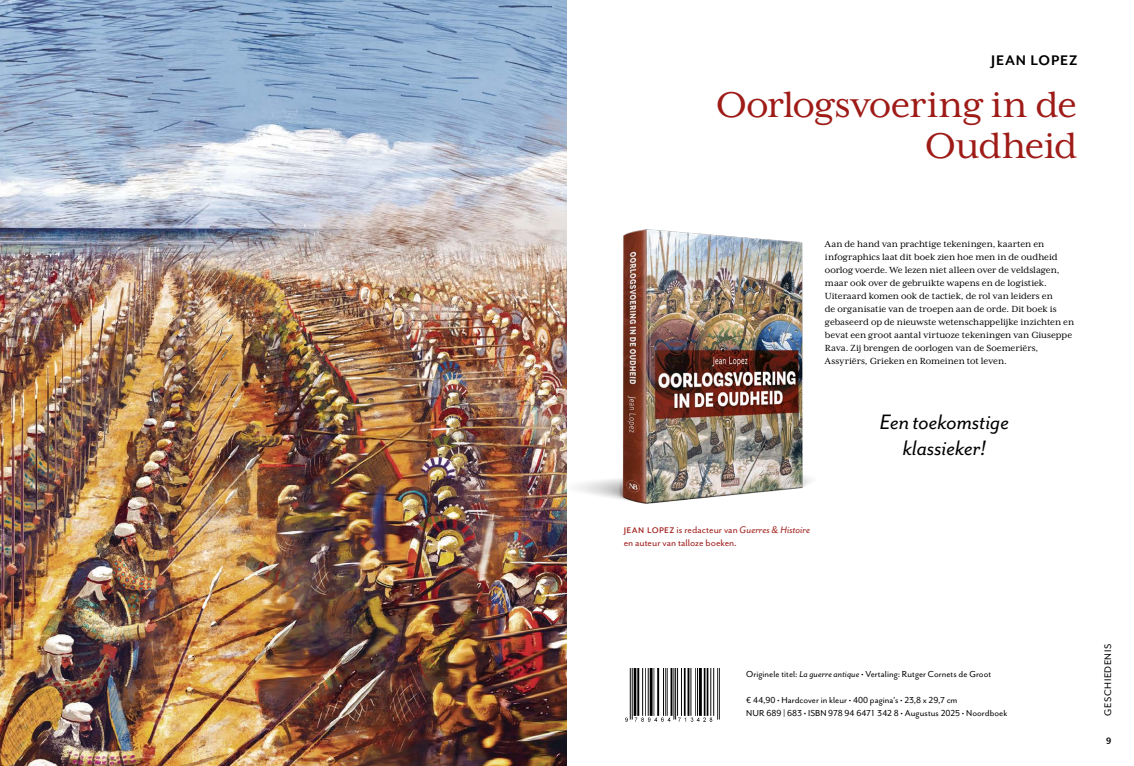
<style>
.page{position:relative;width:1134px;height:766px;background:#fff}
.page>*{position:absolute;margin:0;border:0;box-sizing:border-box;transform-origin:0 0}
.t1{font:41px/41px "Mrs Eaves XL Serif OT";letter-spacing:-.015em;color:#9f1b17;text-align:right}
.t2{font:italic 24px/26px "Mr Eaves San OT";letter-spacing:-.005em;color:#000;text-align:center}
.t3{font:700 16px "Mr Eaves Mod OT";letter-spacing:.055em;color:#000}
.t4{font:11px/13px "Mr Eaves San OT";letter-spacing:-.005em;color:#9f1b17}
.t5{font:11px "Mr Eaves San OT";letter-spacing:.055em;color:#000}
.t6{font:10.2px/13px "Mrs Eaves XL Serif OT";letter-spacing:-.005em;color:#000}
.t7{font:10px/13px "Mr Eaves San OT";letter-spacing:.005em;color:#000}
.t8{font:700 10px "Mr Eaves San OT";color:#000}
.s1{font-size:13px}
.s2{font-style:italic}
</style>
<div class="page">
<img style="left:0;top:0;width:567px;height:765px">
<img style="left:625px;top:668px;width:95px;height:54px">
<img style="left:577px;top:229px;width:234px;height:275px">
<h3 class="t3" style="left:991px;top:52px;width:88px">JEAN LOPEZ</h3>
<h1 class="t1" style="left:716px;top:85px;width:363px">Oorlogsvoering in de<br>Oudheid</h1>
<p class="t6" style="left:825px;top:238px;width:251px">Aan de hand van prachtige tekeningen, kaarten en infographics laat dit boek zien hoe men in de oudheid oorlog voerde. We lezen niet alleen over de veldslagen, maar ook over de gebruikte wapens en de logistiek.<br>Uiteraard komen ook de tactiek, de rol van leiders en<br>de organisatie van de troepen aan de orde. Dit boek is gebaseerd op de nieuwste wetenschappelijke inzichten en bevat een groot aantal virtuoze tekeningen van Giuseppe Rava. Zij brengen de oorlogen van de Soemeriërs, Assyriërs, Grieken en Romeinen tot leven.</p>
<p class="t4" style="left:624px;top:523px;width:188px"><span class="s1">Jean Lopez</span> is redacteur van <span class="s2">Guerres &amp; Histoire </span>en auteur van talloze boeken.</p>
<h2 class="t2" style="left:880px;top:409px;width:131px">Een toekomstige klassieker!</h2>
<p class="t7" style="left:746px;top:667px;width:246px">Originele titel: <span class="s2">La guerre antique</span> • Vertaling: Rutger Cornets de Groot</p>
<p class="t7" style="left:746px;top:693px;width:263px">€ 44,90 • Hardcover in kleur • 400 pagina’s • 23,8 x 29,7 cm<br>NUR 689 | 683 • ISBN 978 94 6471 342 8 • Augustus 2025 • Noordboek</p>
<p class="t5" style="left:1102px;top:715px;width:73px;rotate:-90deg">GESCHIEDENIS</p>
<p class="t8" style="left:1106px;top:733px;width:7px">9</p>
</div>
